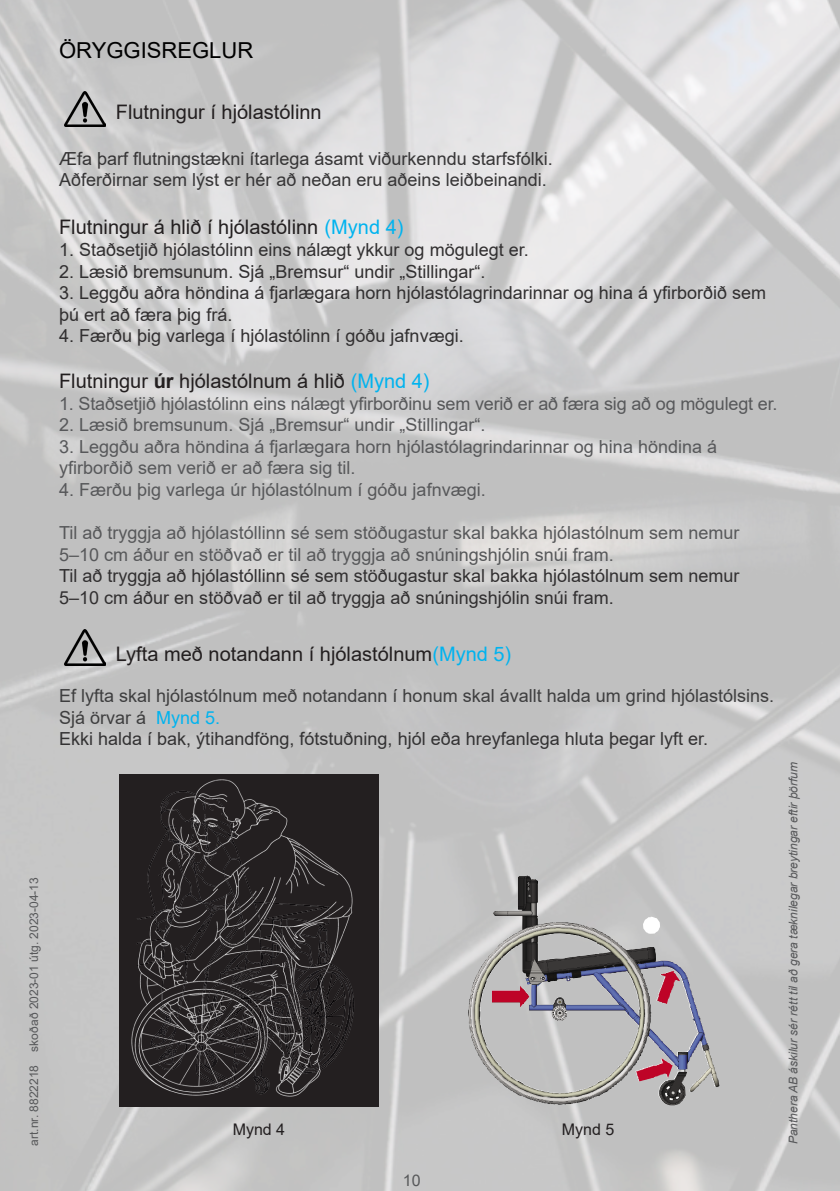
<style>
.page{position:relative;width:840px;height:1191px;background:#fff}
.page>*{position:absolute;margin:0;border:0;box-sizing:border-box;transform-origin:0 0}
.t1{font:22px "Arial";color:#000}
.t2{font:20px "Arial";color:#231f20}
.t3{font:18px/21.6px "Arial";color:#57585a}
.t4{font:18px/21.6px "Arial";color:#312f30}
.t5{font:18px "Arial";color:#363536}
.t6{font:18px/21.6px "Arial";color:#3e3e3f}
.t7{font:18px "Arial";color:#333233}
.t8{font:16px "Arial";color:#231f20}
.t9{font:16px "Arial";color:#57585a}
.t10{font:italic 12px "Arial";color:#57585a}
.t11{font:12px "Arial";color:#57585a}
.s1{color:#00b3ef}
.s2{font-weight:700}
</style>
<div class="page">
<img style="left:0;top:0;width:839px;height:1191px">
<img style="left:65px;top:91px;width:40px;height:36px">
<img style="left:65px;top:630px;width:40px;height:35px">
<div style="left:119px;top:774px;width:259px;height:332px;background:#231f20"></div>
<img style="left:131px;top:779px;width:224px;height:318px">
<img style="left:466px;top:876px;width:60px;height:200px">
<p class="t1" style="left:59px;top:35px;width:195px">ÖRYGGISREGLUR</p>
<p class="t11" style="left:26px;top:1145px;width:270px;rotate:-90deg">art.nr. 8822218 skoðað 2023-01 útg. 2023-04-13</p>
<p class="t2" style="left:116px;top:98px;width:207px">Flutningur í hjólastólinn</p>
<p class="t5" style="left:59px;top:146px;width:495px">Æfa þarf flutningstækni ítarlega ásamt viðurkenndu starfsfólki.</p>
<p class="t5" style="left:59px;top:167px;width:489px">Aðferðirnar sem lýst er hér að neðan eru aðeins leiðbeinandi.</p>
<p class="t2" style="left:59px;top:213px;width:346px">Flutningur á hlið í hjólastólinn <span class="s1">(Mynd 4)</span></p>
<p class="t4" style="left:59px;top:239px;width:471px">1. Staðsetjið hjólastólinn eins nálægt ykkur og mögulegt er.</p>
<p class="t4" style="left:59px;top:260px;width:428px">2. Læsið bremsunum. Sjá „Bremsur“ undir „Stillingar“.</p>
<p class="t4" style="left:59px;top:282px;width:708px">3. Leggðu aðra höndina á fjarlægara horn hjólastólagrindarinnar og hina á yfirborðið sem þú ert að færa þig frá.</p>
<p class="t4" style="left:59px;top:325px;width:406px">4. Færðu þig varlega í hjólastólinn í góðu jafnvægi.</p>
<p class="t2" style="left:59px;top:367px;width:372px">Flutningur <span class="s2">úr</span> hjólastólnum á hlið <span class="s1">(Mynd 4)</span></p>
<p class="t3" style="left:59px;top:392px;width:719px">1. Staðsetjið hjólastólinn eins nálægt yfirborðinu sem verið er að færa sig að og mögulegt er.</p>
<p class="t3" style="left:59px;top:414px;width:428px">2. Læsið bremsunum. Sjá „Bremsur“ undir „Stillingar“.</p>
<p class="t3" style="left:59px;top:435px;width:659px">3. Leggðu aðra höndina á fjarlægara horn hjólastólagrindarinnar og hina höndina á yfirborðið sem verið er að færa sig til.</p>
<p class="t3" style="left:59px;top:479px;width:428px">4. Færðu þig varlega úr hjólastólnum í góðu jafnvægi.</p>
<p class="t3" style="left:59px;top:522px;width:681px">Til að tryggja að hjólastóllinn sé sem stöðugastur skal bakka hjólastólnum sem nemur<br>5–10 cm áður en stöðvað er til að tryggja að snúningshjólin snúi fram.</p>
<p class="t4" style="left:59px;top:565px;width:681px">Til að tryggja að hjólastóllinn sé sem stöðugastur skal bakka hjólastólnum sem nemur<br>5–10 cm áður en stöðvað er til að tryggja að snúningshjólin snúi fram.</p>
<p class="t2" style="left:116px;top:640px;width:397px">Lyfta með notandann í hjólastólnum<span class="s1">(Mynd 5)</span></p>
<p class="t6" style="left:59px;top:685px;width:716px">Ef lyfta skal hjólastólnum með notandann í honum skal ávallt halda um grind hjólastólsins.<br>Sjá örvar á <span class="s1">Mynd 5.</span></p>
<p class="t7" style="left:59px;top:726px;width:650px">Ekki halda í bak, ýtihandföng, fótstuðning, hjól eða hreyfanlega hluta þegar lyft er.</p>
<p class="t8" style="left:232px;top:1118px;width:54px">Mynd 4</p>
<p class="t8" style="left:561px;top:1118px;width:54px">Mynd 5</p>
<p class="t9" style="left:403px;top:1169px;width:19px">10</p>
<p class="t10" style="left:785px;top:1144px;width:384px;rotate:-90deg">Panthera AB áskilur sér rétt til að gera tæknilegar breytingar eftir þörfum</p>
</div>
